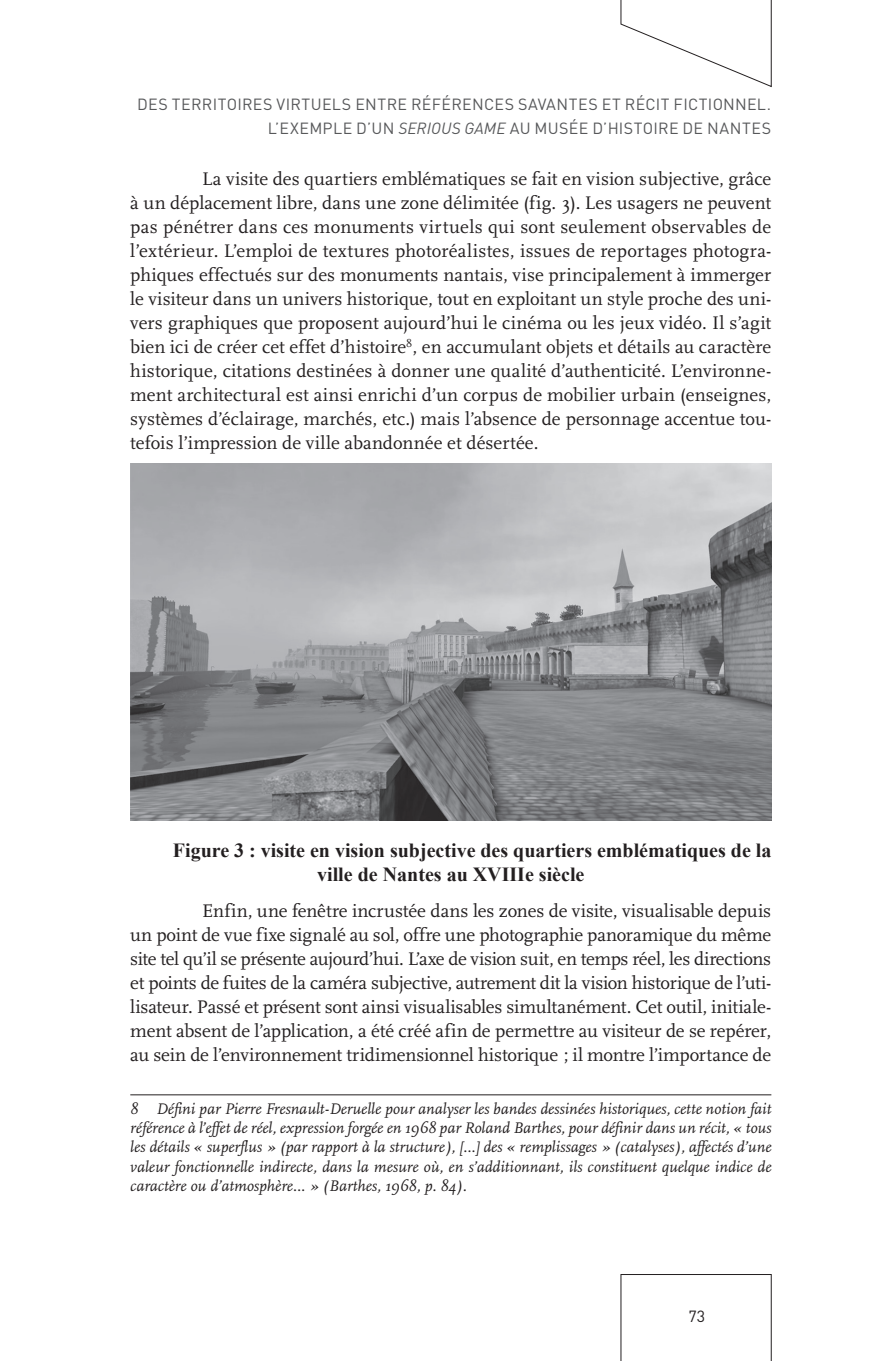
<style>
.page{position:relative;width:879px;height:1361px;background:#fff}
.page>*{position:absolute;margin:0;border:0;box-sizing:border-box;transform-origin:0 0}
.t1{font:700 20px/24px "Times New Roman";color:#231f20}
.t2{font:19px/24px "Scala";color:#231f20;text-align:justify}
.t3{font:italic 16px/19.2px "Scala";color:#231f20;text-align:justify}
.t4{font:16px/24px "DIN";letter-spacing:.02em;color:#57585a;text-align:right}
.t5{font:16px "DIN";color:#231f20}
.s1{font-style:italic}
</style>
<div class="page">
<svg style="left:621px;top:1274px;width:150px;height:87px"></svg>
<svg style="left:620px;top:0;width:152px;height:87px"></svg>
<img style="left:130px;top:463px;width:641px;height:358px">
<hr style="left:130px;top:1094px;width:641px;height:1px;background:#231f20">
<p class="t4" style="left:137px;top:92px;width:635px">DES TERRITOIRES VIRTUELS ENTRE RÉFÉRENCES SAVANTES ET RÉCIT FICTIONNEL.<br>L’EXEMPLE D’UN <span class="s1">SERIOUS GAME</span> AU MUSÉE D’HISTOIRE DE NANTES</p>
<p class="t2" style="left:130px;top:167px;width:642px;text-indent:72px">La visite des quartiers emblématiques se fait en vision subjective, grâce à un déplacement libre, dans une zone délimitée (fig. 3). Les usagers ne peuvent pas pénétrer dans ces monuments virtuels qui sont seulement observables de l’extérieur. L’emploi de textures photoréalistes, issues de reportages photogra&shy;phiques effectués sur des monuments nantais, vise principalement à immerger le visiteur dans un univers historique, tout en exploitant un style proche des uni&shy;vers graphiques que proposent aujourd’hui le cinéma ou les jeux vidéo. Il s’agit bien ici de créer cet effet d’histoire<sup>8</sup>, en accumulant objets et détails au caractère historique, citations destinées à donner une qualité d’authenticité. L’environne&shy;ment architectural est ainsi enrichi d’un corpus de mobilier urbain (enseignes, systèmes d’éclairage, marchés, etc.) mais l’absence de personnage accentue tou&shy;tefois l’impression de ville abandonnée et désertée.</p>
<p class="t1" style="left:317px;top:838px;width:456px;text-indent:-144px">Figure 3 : visite en vision subjective des quartiers emblématiques de la ville de Nantes au XVIIIe siècle</p>
<p class="t2" style="left:130px;top:899px;width:642px;text-indent:72px">Enfin, une fenêtre incrustée dans les zones de visite, visualisable depuis un point de vue fixe signalé au sol, offre une photographie panoramique du même site tel qu’il se présente aujourd’hui. L’axe de vision suit, en temps réel, les directions et points de fuites de la caméra subjective, autrement dit la vision historique de l’uti&shy;lisateur. Passé et présent sont ainsi visualisables simultanément. Cet outil, initiale&shy;ment absent de l’application, a été créé afin de permettre au visiteur de se repérer, au sein de l’environnement tridimensionnel historique ; il montre l’importance de</p>
<p class="t3" style="left:130px;top:1099px;width:642px">8 Défini par Pierre Fresnault-Deruelle pour analyser les bandes dessinées historiques, cette notion fait référence à l’effet de réel, expression forgée en 1968 par Roland Barthes, pour définir dans un récit, « tous les détails « superflus » (par rapport à la structure), […] des « remplissages » (catalyses), affectés d’une valeur fonctionnelle indirecte, dans la mesure où, en s’additionnant, ils constituent quelque indice de caractère ou d’atmosphère… » (Barthes, 1968, p. 84).</p>
<p class="t5" style="left:688px;top:1305px;width:18px">73</p>
</div>
